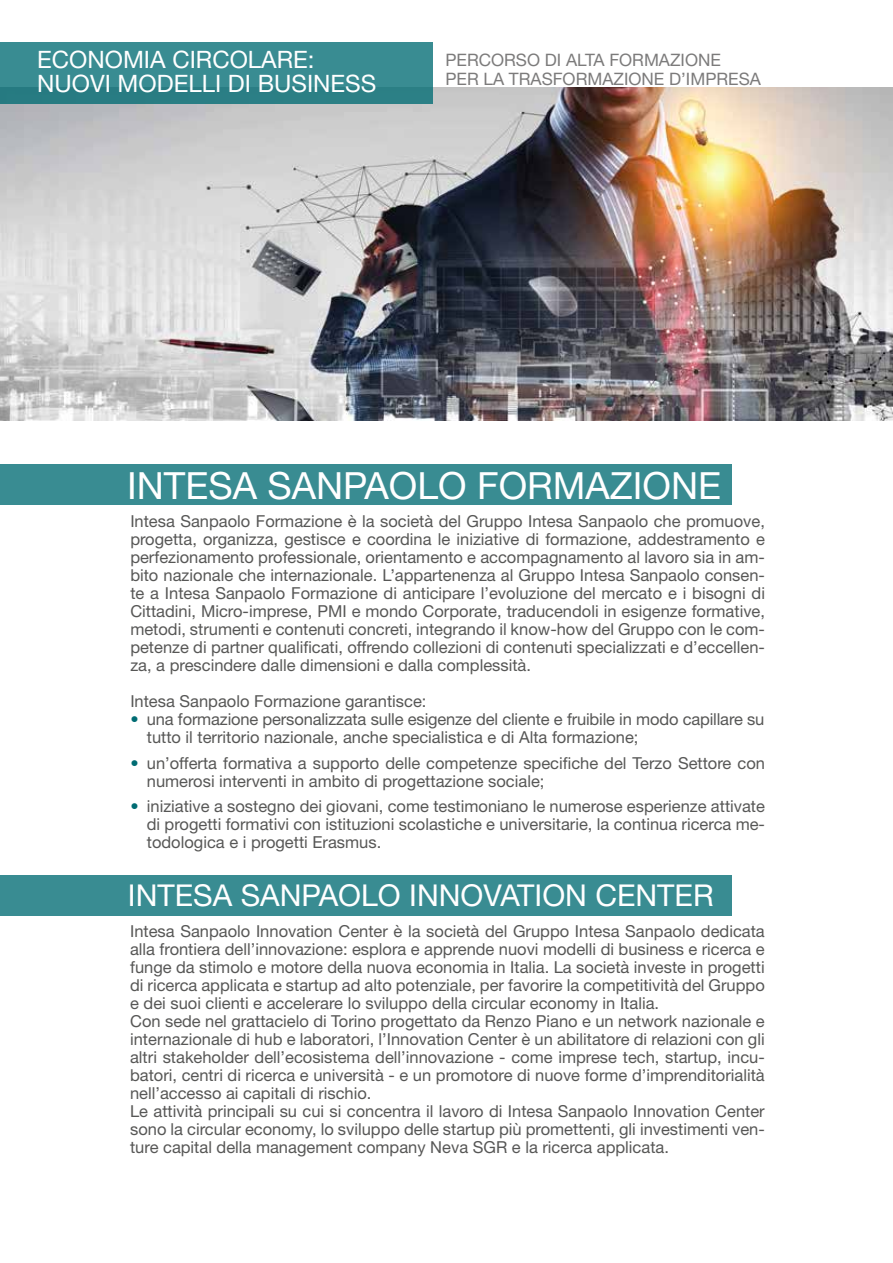
<style>
.page{position:relative;width:893px;height:1263px;background:#fff}
.page>*{position:absolute;margin:0;border:0;box-sizing:border-box;transform-origin:0 0}
.t1{font:37.5px "Helvetica Neue LT Std";color:#fff}
.t2{font:30.15px "Helvetica Neue LT Std";color:#fff}
.t3{font:24px/24px "Helvetica Neue LT Std";color:#fff}
.t4{font:17.1px/18.1px "Helvetica Neue LT Std";color:#7c7b7b}
.t5{font:16.5px/18px "Helvetica Neue LT Std";color:#575756}
.s1{color:#006c73}
</style>
<div class="page">
<img style="left:0;top:88px;width:893px;height:332px">
<div style="left:0;top:465px;width:731px;height:40px;background:#398c92"></div>
<div style="left:0;top:876px;width:731px;height:40px;background:#398c92"></div>
<div style="left:0;top:43px;width:433px;height:61px;background:linear-gradient(to right,#34878d,#36898f)"></div>
<h3 class="t3" style="left:37px;top:47px;width:341px">ECONOMIA CIRCOLARE:<br>NUOVI MODELLI DI BUSINESS</h3>
<p class="t4" style="left:445px;top:51px;width:317px">PERCORSO DI ALTA FORMAZIONE<br>PER LA TRASFORMAZIONE D’IMPRESA</p>
<h1 class="t1" style="left:127px;top:463px;width:595px">INTESA SANPAOLO FORMAZIONE</h1>
<p class="t5" style="left:130px;top:512px;width:636px;text-align:justify">Intesa Sanpaolo Formazione è la società del Gruppo Intesa Sanpaolo che promuove, progetta, organizza, gestisce e coordina le iniziative di formazione, addestramento e perfezionamento professionale, orientamento e accompagnamento al lavoro sia in am&shy;bito nazionale che internazionale. L’appartenenza al Gruppo Intesa Sanpaolo consen&shy;te a Intesa Sanpaolo Formazione di anticipare l’evoluzione del mercato e i bisogni di Cittadini, Micro-imprese, PMI e mondo Corporate, traducendoli in esigenze formative, metodi, strumenti e contenuti concreti, integrando il know-how del Gruppo con le com&shy;petenze di partner qualificati, offrendo collezioni di contenuti specializzati e d’eccellen&shy;za, a prescindere dalle dimensioni e dalla complessità.</p>
<p class="t5" style="left:130px;top:692px;width:298px">Intesa Sanpaolo Formazione garantisce:</p>
<p class="t5" style="left:147px;top:710px;width:619px;text-indent:-16px"><span class="s1">•</span> una formazione personalizzata sulle esigenze del cliente e fruibile in modo capillare su tutto il territorio nazionale, anche specialistica e di Alta formazione;</p>
<p class="t5" style="left:147px;top:754px;width:620px;text-indent:-16px"><span class="s1">•</span> un’offerta formativa a supporto delle competenze specifiche del Terzo Settore con numerosi interventi in ambito di progettazione sociale;</p>
<p class="t5" style="left:147px;top:797px;width:620px;text-align:justify;text-indent:-16px"><span class="s1">•</span> iniziative a sostegno dei giovani, come testimoniano le numerose esperienze attivate di progetti formativi con istituzioni scolastiche e universitarie, la continua ricerca me&shy;todologica e i progetti Erasmus.</p>
<h2 class="t2" style="left:128px;top:877px;width:587px">INTESA SANPAOLO INNOVATION CENTER</h2>
<p class="t5" style="left:130px;top:922px;width:636px">Intesa Sanpaolo Innovation Center è la società del Gruppo Intesa Sanpaolo dedicata alla frontiera dell’innovazione: esplora e apprende nuovi modelli di business e ricerca e funge da stimolo e motore della nuova economia in Italia. La società investe in progetti di ricerca applicata e startup ad alto potenziale, per favorire la competitività del Gruppo e dei suoi clienti e accelerare lo sviluppo della circular economy in Italia.<br>Con sede nel grattacielo di Torino progettato da Renzo Piano e un network nazionale e internazionale di hub e laboratori, l’Innovation Center è un abilitatore di relazioni con gli altri stakeholder dell’ecosistema dell’innovazione - come imprese tech, startup, incu&shy;batori, centri di ricerca e università - e un promotore di nuove forme d’imprenditorialità nell’accesso ai capitali di rischio.<br>Le attività principali su cui si concentra il lavoro di Intesa Sanpaolo Innovation Center sono la circular economy, lo sviluppo delle startup più promettenti, gli investimenti ven&shy;ture capital della management company Neva SGR e la ricerca applicata.</p>
</div>
